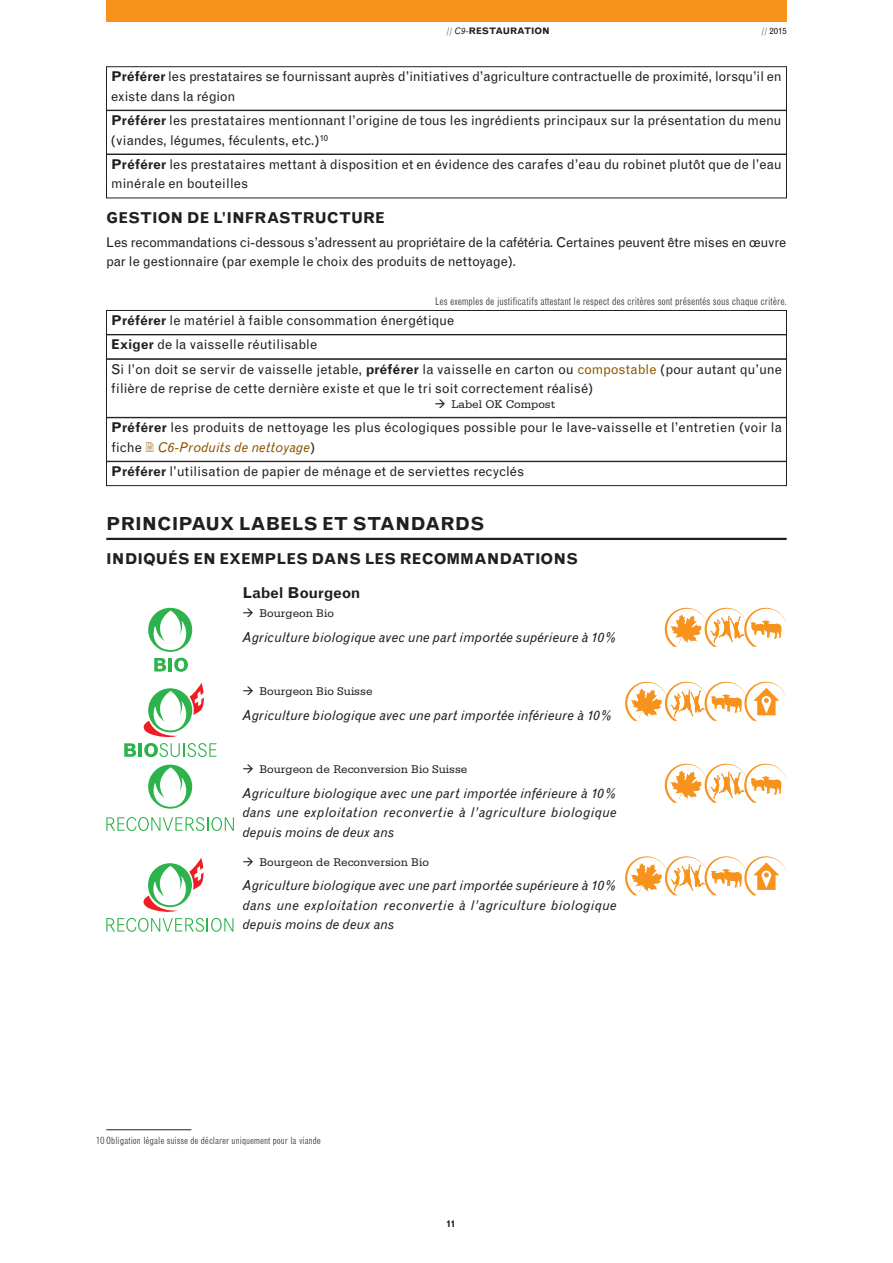
<style>
.page{position:relative;width:893px;height:1263px;background:#fff}
.page>*{position:absolute;margin:0;border:0;box-sizing:border-box;transform-origin:0 0}
.t1{font:700 18px "Grotesque";color:#231f20}
.t2{font:700 15px "Grotesque";color:#231f20}
.t3{font:13.5px/19.5px "Grotesque";letter-spacing:-.005em;color:#231f20}
.t4{font:italic 13.5px/19.5px "Grotesque";letter-spacing:.01em;color:#231f20;text-align:justify}
.t5{font:11.7px "Serifa";color:#231f20}
.t6{font:300 condensed 10.5px "Grotesque";color:#231f20}
.t7{font:300 condensed 9.75px "Grotesque";color:#231f20}
.t8{font:700 9px "Grotesque";color:#231f20}
.t9{font:9px "Grotesque";color:#231f20}
.s1{font-weight:300}
.s2{font-weight:400;font-style:italic}
.s3{font-weight:700}
.s4{color:#905500}
.s5{font-style:italic;color:#905500}
</style>
<div class="page">
<hr style="left:106px;top:538px;width:681px;height:2px;background:#231f20">
<div style="left:106px;top:110px;width:681px;height:44px;border:1px solid #231f20"></div>
<div style="left:106px;top:154px;width:681px;height:44px;border:1px solid #231f20"></div>
<div style="left:106px;top:310px;width:681px;height:25px;border:1px solid #231f20"></div>
<div style="left:106px;top:335px;width:681px;height:24px;border:1px solid #231f20"></div>
<div style="left:106px;top:359px;width:681px;height:59px;border:1px solid #231f20"></div>
<div style="left:106px;top:461px;width:681px;height:25px;border:1px solid #231f20"></div>
<svg style="left:154px;top:658px;width:12px;height:13px"></svg>
<hr style="left:168px;top:658px;width:4px;height:13px;background:#2cb34b">
<svg style="left:174px;top:658px;width:14px;height:13px"></svg>
<svg style="left:148px;top:608px;width:44px;height:44px"></svg>
<svg style="left:151px;top:610px;width:39px;height:41px"></svg>
<svg style="left:665px;top:608px;width:121px;height:39px"></svg>
<svg style="left:124px;top:683px;width:92px;height:74px"></svg>
<svg style="left:625px;top:682px;width:161px;height:39px"></svg>
<svg style="left:148px;top:765px;width:44px;height:44px"></svg>
<svg style="left:151px;top:767px;width:39px;height:40px"></svg>
<svg style="left:106px;top:817px;width:128px;height:14px"></svg>
<svg style="left:665px;top:764px;width:121px;height:39px"></svg>
<svg style="left:106px;top:858px;width:127px;height:74px"></svg>
<svg style="left:625px;top:856px;width:161px;height:39px"></svg>
<div style="left:106px;top:0;width:681px;height:21px;background:#f7931d"></div>
<hr style="left:106px;top:1129px;width:85px;height:1px;background:#231f20">
<p class="t8" style="left:446px;top:28px;width:105px"><span class="s1">//</span> <span class="s2">C9-</span>RESTAURATION</p>
<p class="t9" style="left:761px;top:28px;width:27px"><span class="s1">//</span> 2015</p>
<p class="t3" style="left:111px;top:68px;width:672px"><span class="s3">Préférer</span> les prestataires se fournissant auprès d’initiatives d’agriculture contractuelle de proximité, lorsqu’il en existe dans la région</p>
<p class="t3" style="left:111px;top:112px;width:672px"><span class="s3">Préférer</span> les prestataires mentionnant l’origine de tous les ingrédients principaux sur la présentation du menu (viandes, légumes, féculents, etc.)<sup>10</sup></p>
<p class="t3" style="left:111px;top:156px;width:672px"><span class="s3">Préférer</span> les prestataires mettant à disposition et en évidence des carafes d’eau du robinet plutôt que de l’eau minérale en bouteilles</p>
<p class="t2" style="left:106px;top:212px;width:280px">GESTION DE L’INFRASTRUCTURE</p>
<p class="t3" style="left:106px;top:234px;width:682px">Les recommandations ci-dessous s’adressent au propriétaire de la cafétéria. Certaines peuvent être mises en œuvre par le gestionnaire (par exemple le choix des produits de nettoyage).</p>
<p class="t6" style="left:435px;top:298px;width:353px">Les exemples de justificatifs attestant le respect des critères sont présentés sous chaque critère.</p>
<p class="t3" style="left:111px;top:309px;width:672px;line-height:24.3px"><span class="s3">Préférer</span> le matériel à faible consommation énergétique<br><span class="s3">Exiger</span> de la vaisselle réutilisable<br>Si l’on doit se servir de vaisselle jetable, <span class="s3">préférer</span> la vaisselle en carton ou <span class="s4">compostable</span> (pour autant qu’une</p>
<p class="t3" style="left:111px;top:380px;width:484px">filière de reprise de cette dernière existe et que le tri soit correctement réalisé)</p>
<p class="t5" style="left:451px;top:400px;width:106px">Label OK Compost</p>
<p class="t3" style="left:111px;top:419px;width:672px"><span class="s3">Préférer</span> les produits de nettoyage les plus écologiques possible pour le lave-vaisselle et l’entretien (voir la fiche <span class="s5">C6-Produits de nettoyage</span>)</p>
<p class="t3" style="left:111px;top:463px;width:414px"><span class="s3">Préférer</span> l’utilisation de papier de ménage et de serviettes recyclés</p>
<h1 class="t1" style="left:106px;top:517px;width:380px">PRINCIPAUX LABELS ET STANDARDS</h1>
<p class="t2" style="left:106px;top:553px;width:473px">INDIQUÉS EN EXEMPLES DANS LES RECOMMANDATIONS</p>
<p class="t2" style="left:242px;top:587px;width:120px">Label Bourgeon</p>
<p class="t5" style="left:259px;top:610px;width:76px">Bourgeon Bio</p>
<p class="t4" style="left:242px;top:628px;width:376px">Agriculture biologique avec une part importée supérieure à 10%</p>
<p class="t5" style="left:259px;top:688px;width:115px">Bourgeon Bio Suisse</p>
<p class="t4" style="left:242px;top:706px;width:372px">Agriculture biologique avec une part importée inférieure à 10%</p>
<p class="t5" style="left:259px;top:766px;width:210px">Bourgeon de Reconversion Bio Suisse</p>
<p class="t4" style="left:242px;top:784px;width:376px">Agriculture biologique avec une part importée inférieure à 10% dans une exploitation reconvertie à l’agriculture biologique depuis moins de deux ans</p>
<p class="t5" style="left:259px;top:858px;width:171px">Bourgeon de Reconversion Bio</p>
<p class="t4" style="left:242px;top:877px;width:376px">Agriculture biologique avec une part importée supérieure à 10% dans une exploitation reconvertie à l’agriculture biologique depuis moins de deux ans</p>
<p class="t7" style="left:96px;top:1136px;width:227px">10 Obligation légale suisse de déclarer uniquement pour la viande</p>
<p class="t8" style="left:446px;top:1220px;width:10px">11</p>
</div>
